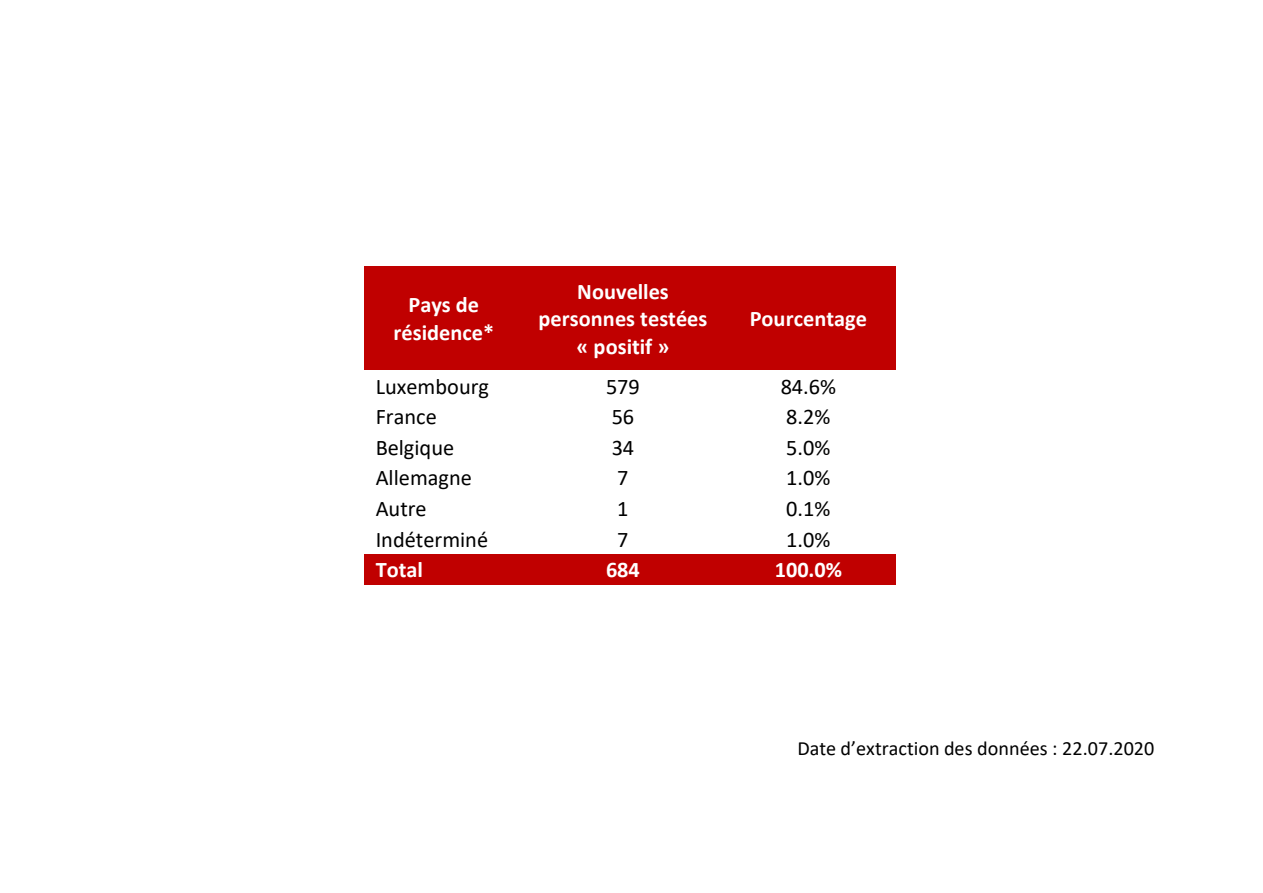
<style>
.page{position:relative;width:1263px;height:893px;background:#fff}
.page>*{position:absolute;margin:0;border:0;box-sizing:border-box;transform-origin:0 0}
.t1{font:22.35px "Calibri";color:#000}
.t2{font:700 22.35px/27.5px "Calibri";color:#fff;text-align:center}
.t3{font:20.1px "Calibri";color:#000}
</style>
<div class="page">
<div style="left:364px;top:266px;width:160px;height:105px;background:#c00000"></div>
<div style="left:524px;top:266px;width:198px;height:105px;background:#c00000"></div>
<div style="left:722px;top:266px;width:174px;height:105px;background:#c00000"></div>
<div style="left:364px;top:554px;width:160px;height:31px;background:#c00000"></div>
<div style="left:524px;top:554px;width:198px;height:31px;background:#c00000"></div>
<div style="left:722px;top:554px;width:174px;height:31px;background:#c00000"></div>
<p class="t2" style="left:393px;top:291px;width:102px">Pays de résidence*</p>
<p class="t2" style="left:538px;top:277px;width:170px">Nouvelles personnes testées « positif »</p>
<p class="t2" style="left:750px;top:305px;width:119px">Pourcentage</p>
<p class="t1" style="left:376px;top:371px;width:115px">Luxembourg</p>
<p class="t1" style="left:606px;top:371px;width:35px">579</p>
<p class="t1" style="left:781px;top:371px;width:57px">84.6%</p>
<p class="t1" style="left:376px;top:401px;width:63px">France</p>
<p class="t1" style="left:612px;top:401px;width:24px">56</p>
<p class="t1" style="left:786px;top:401px;width:46px">8.2%</p>
<p class="t1" style="left:376px;top:432px;width:80px">Belgique</p>
<p class="t1" style="left:612px;top:432px;width:24px">34</p>
<p class="t1" style="left:786px;top:432px;width:46px">5.0%</p>
<p class="t1" style="left:376px;top:462px;width:98px">Allemagne</p>
<p class="t1" style="left:617px;top:462px;width:13px">7</p>
<p class="t1" style="left:786px;top:462px;width:46px">1.0%</p>
<p class="t1" style="left:376px;top:493px;width:53px">Autre</p>
<p class="t1" style="left:617px;top:493px;width:13px">1</p>
<p class="t1" style="left:786px;top:493px;width:46px">0.1%</p>
<p class="t1" style="left:376px;top:524px;width:114px">Indéterminé</p>
<p class="t1" style="left:617px;top:524px;width:13px">7</p>
<p class="t1" style="left:786px;top:524px;width:46px">1.0%</p>
<p class="t2" style="left:376px;top:556px;width:49px">Total</p>
<p class="t2" style="left:606px;top:556px;width:35px">684</p>
<p class="t2" style="left:775px;top:556px;width:69px">100.0%</p>
<p class="t3" style="left:797px;top:734px;width:359px">Date d’extraction des données : 22.07.2020</p>
</div>
